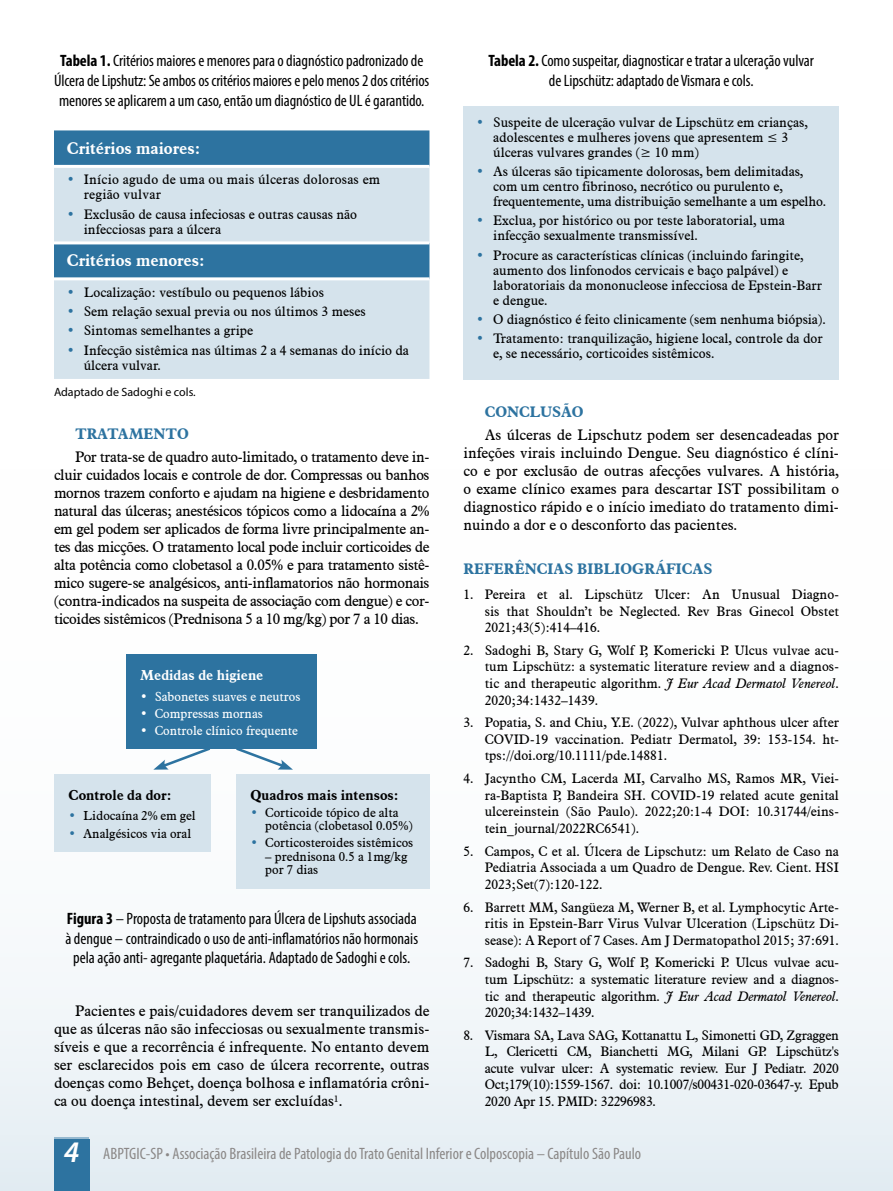
<style>
.page{position:relative;width:893px;height:1191px;background:#fff}
.page>*{position:absolute;margin:0;border:0;box-sizing:border-box;transform-origin:0 0}
._03_Legenda_Fotos{font:condensed 16.5px/19.8px "Myriad Pro";letter-spacing:-.005em;color:#000;text-align:center}
.t1{font:condensed 16.5px "Myriad Pro";color:#8b8887}
._00_Texto{font:700 16.5px "Aldine 721 BT";color:#fff}
._00_Texto-2{font:15px/18px "Aldine 721 BT";color:#000;text-align:justify}
._00_Texto-3{font:700 15px "Aldine 721 BT";color:#2d73a0}
._00_Texto-4{font:700 14.1px "Aldine 721 BT";color:#000}
._00_Texto-5{font:700 14.1px "Aldine 721 BT";color:#fff}
._00_Texto-6{font:13.5px/16.5px "Aldine 721 BT";color:#000}
._00_Texto-7{font:12.75px/13.5px "Aldine 721 BT";color:#000}
._00_Texto-8{font:12.75px "Aldine 721 BT";color:#fff}
._03_Legenda_Fotos-2{font:12px "Myriad Pro";color:#000}
.s1{font-weight:700}
.s2{color:#2d73a0}
.s3{font-style:italic}
.s4{font-weight:600;font-style:italic;font-stretch:normal;font-size:30px;color:#fff}
</style>
<div class="page">
<div style="left:0;top:265px;width:893px;height:926px;background:linear-gradient(to bottom,#fff,#edf3f7)"></div>
<svg style="left:54px;top:1136px;width:35px;height:4px"></svg>
<div style="left:54px;top:1140px;width:35px;height:51px;background:#2d73a0"></div>
<div style="left:54px;top:130px;width:375px;height:35px;background:#2d73a0"></div>
<svg style="left:54px;top:168px;width:375px;height:211px;background:#bad1e0"></svg>
<hr style="left:54px;top:241px;width:375px;height:3px;background:#fff">
<hr style="left:54px;top:277px;width:375px;height:3px;background:#fff">
<div style="left:463px;top:106px;width:376px;height:273px;background:#d5e3ec"></div>
<div style="left:126px;top:654px;width:190px;height:95px;background:#2d73a0"></div>
<div style="left:54px;top:774px;width:156px;height:78px;background:#d5e3ec"></div>
<div style="left:236px;top:774px;width:193px;height:115px;background:#d5e3ec"></div>
<svg style="left:153px;top:749px;width:60px;height:20px"></svg>
<svg style="left:233px;top:749px;width:60px;height:20px"></svg>
<p class="_03_Legenda_Fotos" style="left:54px;top:51px;width:377px"><span class="s1">Tabela 1.</span> Critérios maiores e menores para o diagnóstico padronizado de<br>Úlcera de Lipshutz: Se ambos os critérios maiores e pelo menos 2 dos critérios menores se aplicarem a um caso, então um diagnóstico de UL é garantido.</p>
<p class="_00_Texto" style="left:67px;top:138px;width:135px">Critérios maiores:</p>
<p class="_00_Texto-6" style="left:84px;top:172px;width:298px;line-height:15px;text-indent:-17px"><span class="s2">•</span> Início agudo de uma ou mais úlceras dolorosas em região vulvar</p>
<p class="_00_Texto-6" style="left:84px;top:206px;width:275px;line-height:15px;text-indent:-17px"><span class="s2">•</span> Exclusão de causa infeciosas e outras causas não infecciosas para a úlcera</p>
<p class="_00_Texto" style="left:67px;top:250px;width:140px">Critérios menores:</p>
<p class="_00_Texto-6" style="left:67px;top:284px;width:259px"><span class="s2">•</span> Localização: vestíbulo ou pequenos lábios</p>
<p class="_00_Texto-6" style="left:67px;top:303px;width:300px"><span class="s2">•</span> Sem relação sexual previa ou nos últimos 3 meses</p>
<p class="_00_Texto-6" style="left:67px;top:322px;width:188px"><span class="s2">•</span> Sintomas semelhantes a gripe</p>
<p class="_00_Texto-6" style="left:84px;top:342px;width:327px;line-height:15px;text-indent:-17px"><span class="s2">•</span> Infecção sistêmica nas últimas 2 a 4 semanas do início da úlcera vulvar.</p>
<p class="_03_Legenda_Fotos-2" style="left:54px;top:384px;width:143px">Adaptado de Sadoghi e cols.</p>
<p class="_00_Texto-3" style="left:75px;top:425px;width:115px">TRATAMENTO</p>
<p class="_00_Texto-2" style="left:54px;top:447px;width:377px;text-indent:21px">Por trata-se de quadro auto-limitado, o tratamento deve in&shy;cluir cuidados locais e controle de dor. Compressas ou banhos mornos trazem conforto e ajudam na higiene e desbridamento natural das úlceras; anestésicos tópicos como a lidocaína a 2% em gel podem ser aplicados de forma livre principalmente an&shy;tes das micções. O tratamento local pode incluir corticoides de alta potência como clobetasol a 0.05% e para tratamento sistê&shy;mico sugere-se analgésicos, anti-inflamatorios não hormonais (contra-indicados na suspeita de associação com dengue) e cor&shy;ticoides sistêmicos (Prednisona 5 a 10 mg/kg) por 7 a 10 dias.</p>
<p class="_00_Texto-5" style="left:140px;top:666px;width:125px">Medidas de higiene</p>
<p class="_00_Texto-8" style="left:140px;top:688px;width:162px">• Sabonetes suaves e neutros</p>
<p class="_00_Texto-8" style="left:140px;top:705px;width:124px">• Compressas mornas</p>
<p class="_00_Texto-8" style="left:140px;top:722px;width:159px">• Controle clínico frequente</p>
<p class="_00_Texto-4" style="left:69px;top:786px;width:104px">Controle da dor:</p>
<p class="_00_Texto-7" style="left:69px;top:809px;width:129px"><span class="s2">•</span> Lidocaína 2% em gel</p>
<p class="_00_Texto-7" style="left:69px;top:826px;width:124px"><span class="s2">•</span> Analgésicos via oral</p>
<p class="_00_Texto-4" style="left:251px;top:786px;width:150px">Quadros mais intensos:</p>
<p class="_00_Texto-7" style="left:265px;top:805px;width:149px;text-indent:-15px"><span class="s2">•</span> Corticoide tópico de alta potência (clobetasol 0.05%)</p>
<p class="_00_Texto-7" style="left:251px;top:836px;width:164px"><span class="s2">•</span> Corticosteroides sistêmicos</p>
<p class="_00_Texto-7" style="left:265px;top:849px;width:144px">– prednisona 0.5 a 1mg/kg por 7 dias</p>
<p class="_03_Legenda_Fotos" style="left:65px;top:908px;width:354px"><span class="s1">Figura 3</span> – Proposta de tratamento para Úlcera de Lipshuts associada à dengue – contraindicado o uso de anti-inflamatórios não hormonais pela ação anti- agregante plaquetária. Adaptado de Sadoghi e cols.</p>
<p class="_00_Texto-2" style="left:54px;top:1001px;width:377px;text-indent:21px">Pacientes e pais/cuidadores devem ser tranquilizados de que as úlceras não são infecciosas ou sexualmente transmis&shy;síveis e que a recorrência é infrequente. No entanto devem ser esclarecidos pois em caso de úlcera recorrente, outras doenças como Behçet, doença bolhosa e inflamatória crôni&shy;ca ou doença intestinal, devem ser excluídas¹.</p>
<p class="_03_Legenda_Fotos" style="left:488px;top:51px;width:327px"><span class="s1">Tabela 2.</span> Como suspeitar, diagnosticar e tratar a ulceração vulvar de Lipschütz: adaptado de Vismara e cols.</p>
<p class="_00_Texto-6" style="left:493px;top:114px;width:316px;line-height:15px;text-indent:-17px"><span class="s2">•</span> Suspeite de ulceração vulvar de Lipschütz em crianças, adolescentes e mulheres jovens que apresentem ≤ 3 úlceras vulvares grandes (≥ 10 mm)</p>
<p class="_00_Texto-6" style="left:493px;top:164px;width:334px;line-height:15px;text-indent:-17px"><span class="s2">•</span> As úlceras são tipicamente dolorosas, bem delimitadas, com um centro fibrinoso, necrótico ou purulento e, frequentemente, uma distribuição semelhante a um espelho.</p>
<p class="_00_Texto-6" style="left:493px;top:213px;width:293px;line-height:15px;text-indent:-17px"><span class="s2">•</span> Exclua, por histórico ou por teste laboratorial, uma infecção sexualmente transmissível.</p>
<p class="_00_Texto-6" style="left:493px;top:247px;width:330px;line-height:15px;text-indent:-17px"><span class="s2">•</span> Procure as características clínicas (incluindo faringite, aumento dos linfonodos cervicais e baço palpável) e laboratoriais da mononucleose infecciosa de Epstein-Barr e dengue.</p>
<p class="_00_Texto-6" style="left:476px;top:311px;width:351px"><span class="s2">•</span> O diagnóstico é feito clinicamente (sem nenhuma biópsia).</p>
<p class="_00_Texto-6" style="left:493px;top:331px;width:331px;line-height:15px;text-indent:-17px"><span class="s2">•</span> Tratamento: tranquilização, higiene local, controle da dor e, se necessário, corticoides sistêmicos.</p>
<p class="_00_Texto-3" style="left:485px;top:403px;width:100px">CONCLUSÃO</p>
<p class="_00_Texto-2" style="left:463px;top:425px;width:377px;text-indent:21px">As úlceras de Lipschutz podem ser desencadeadas por infeções virais incluindo Dengue. Seu diagnóstico é clíni&shy;co e por exclusão de outras afecções vulvares. A história, o exame clínico exames para descartar IST possibilitam o diagnostico rápido e o início imediato do tratamento dimi&shy;nuindo a dor e o desconforto das pacientes.</p>
<p class="_00_Texto-3" style="left:463px;top:559px;width:251px">REFERÊNCIAS BIBLIOGRÁFICAS</p>
<p class="_00_Texto-6" style="left:485px;top:586px;width:356px;text-align:justify;text-indent:-21px">1. Pereira et al. Lipschütz Ulcer: An Unusual Diagno&shy;sis that Shouldn’t be Neglected. Rev Bras Ginecol Obstet 2021;43(5):414–416.</p>
<p class="_00_Texto-6" style="left:485px;top:642px;width:356px;text-align:justify;text-indent:-21px">2. Sadoghi B, Stary G, Wolf P, Komericki P. Ulcus vulvae acu&shy;tum Lipschütz: a systematic literature review and a diagnos&shy;tic and therapeutic algorithm. <span class="s3">J Eur Acad Dermatol Venereol</span>.<br>2020;34:1432–1439.</p>
<p class="_00_Texto-6" style="left:485px;top:714px;width:356px;text-align:justify;text-indent:-21px">3. Popatia, S. and Chiu, Y.E. (2022), Vulvar aphthous ulcer after COVID-19 vaccination. Pediatr Dermatol, 39: 153-154. ht&shy;tps://doi.org/10.1111/pde.14881.</p>
<p class="_00_Texto-6" style="left:485px;top:770px;width:356px;text-align:justify;text-indent:-21px">4. Jacyntho CM, Lacerda MI, Carvalho MS, Ramos MR, Viei&shy;ra-Baptista P, Bandeira SH. COVID-19 related acute genital ulcereinstein (São Paulo). 2022;20:1-4 DOI: 10.31744/eins&shy;tein_journal/2022RC6541).</p>
<p class="_00_Texto-6" style="left:485px;top:842px;width:356px;text-align:justify;text-indent:-21px">5. Campos, C et al. Úlcera de Lipschutz: um Relato de Caso na Pediatria Associada a um Quadro de Dengue. Rev. Cient. HSI 2023;Set(7):120-122.</p>
<p class="_00_Texto-6" style="left:485px;top:898px;width:356px;text-align:justify;text-indent:-21px">6. Barrett MM, Sangüeza M, Werner B, et al. Lymphocytic Arte&shy;ritis in Epstein-Barr Virus Vulvar Ulceration (Lipschütz Di&shy;sease): A Report of 7 Cases. Am J Dermatopathol 2015; 37:691.</p>
<p class="_00_Texto-6" style="left:485px;top:954px;width:356px;text-align:justify;text-indent:-21px">7. Sadoghi B, Stary G, Wolf P, Komericki P. Ulcus vulvae acu&shy;tum Lipschütz: a systematic literature review and a diagnos&shy;tic and therapeutic algorithm. <span class="s3">J Eur Acad Dermatol Venereol</span>.<br>2020;34:1432–1439.</p>
<p class="_00_Texto-6" style="left:485px;top:1026px;width:356px;text-align:justify;text-indent:-21px">8. Vismara SA, Lava SAG, Kottanattu L, Simonetti GD, Zgraggen L, Clericetti CM, Bianchetti MG, Milani GP. Lipschütz's acute vulvar ulcer: A systematic review. Eur J Pediatr. 2020<br>Oct;179(10):1559-1567. doi: 10.1007/s00431-020-03647-y. Epub 2020 Apr 15. PMID: 32296983.</p>
<p class="t1" style="left:64px;top:1143px;width:579px"><span class="s4">4</span> ABPTGIC-SP • Associação Brasileira de Patologia do Trato Genital Inferior e Colposcopia – Capítulo São Paulo</p>
</div>
